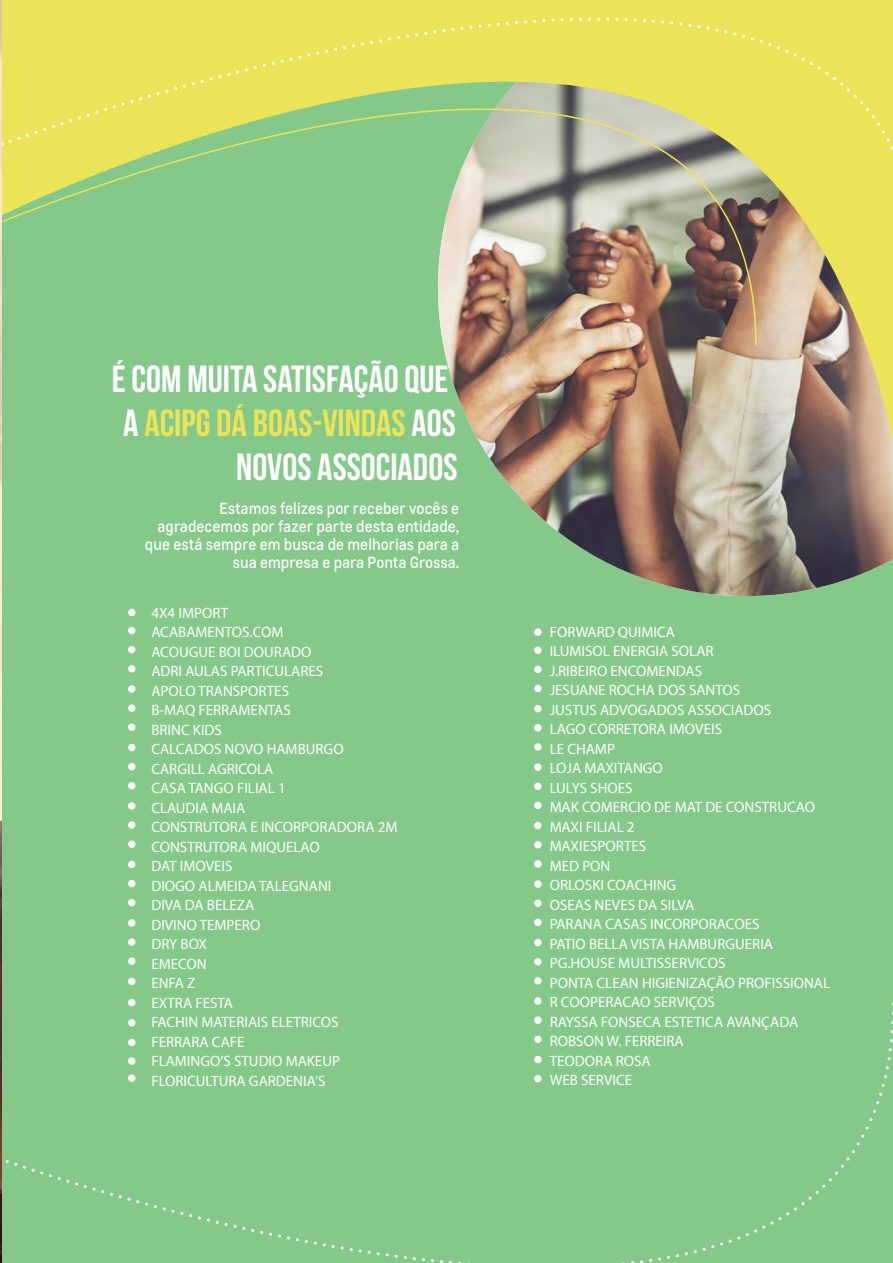
<style>
.page{position:relative;width:893px;height:1263px;background:#fff}
.page>*{position:absolute;margin:0;border:0;box-sizing:border-box;transform-origin:0 0}
.t1{font:37.8px/44.1px "Bebas Neue";color:#fff;text-align:right}
.t2{font:15px/19.5px "Myriad Pro";color:#fff}
.t3{font:15px/18px "Louis";color:#fff;text-align:right}
.s1{color:#ece458}
</style>
<div class="page">
<div style="left:2px;top:54px;width:891px;height:1209px;background:#85c98a"></div>
<img style="left:661px;top:584px;width:171px;height:12px">
<img style="left:443px;top:254px;width:450px;height:330px">
<svg style="left:757px;top:0;width:136px;height:254px;background:#e5da5b"></svg>
<svg style="left:2px;top:0;width:755px;height:347px"></svg>
<svg style="left:5px;top:1005px;width:888px;height:258px"></svg>
<div style="left:128px;top:609px;width:7px;height:7px;background:#fff;border-radius:50%"></div>
<div style="left:128px;top:627px;width:7px;height:7px;background:#fff;border-radius:50%"></div>
<div style="left:128px;top:646px;width:7px;height:7px;background:#fff;border-radius:50%"></div>
<div style="left:128px;top:665px;width:7px;height:7px;background:#fff;border-radius:50%"></div>
<div style="left:128px;top:685px;width:7px;height:8px;background:#fff;border-radius:50%"></div>
<div style="left:128px;top:704px;width:7px;height:8px;background:#fff;border-radius:50%"></div>
<div style="left:128px;top:723px;width:7px;height:8px;background:#fff;border-radius:50%"></div>
<div style="left:128px;top:744px;width:7px;height:7px;background:#fff;border-radius:50%"></div>
<div style="left:128px;top:763px;width:7px;height:7px;background:#fff;border-radius:50%"></div>
<div style="left:128px;top:782px;width:7px;height:7px;background:#fff;border-radius:50%"></div>
<div style="left:128px;top:802px;width:7px;height:8px;background:#fff;border-radius:50%"></div>
<div style="left:128px;top:821px;width:7px;height:8px;background:#fff;border-radius:50%"></div>
<div style="left:128px;top:840px;width:7px;height:8px;background:#fff;border-radius:50%"></div>
<div style="left:128px;top:861px;width:7px;height:7px;background:#fff;border-radius:50%"></div>
<div style="left:128px;top:880px;width:7px;height:7px;background:#fff;border-radius:50%"></div>
<div style="left:128px;top:899px;width:7px;height:7px;background:#fff;border-radius:50%"></div>
<div style="left:128px;top:919px;width:7px;height:8px;background:#fff;border-radius:50%"></div>
<div style="left:128px;top:938px;width:7px;height:8px;background:#fff;border-radius:50%"></div>
<div style="left:128px;top:957px;width:7px;height:8px;background:#fff;border-radius:50%"></div>
<div style="left:128px;top:978px;width:7px;height:7px;background:#fff;border-radius:50%"></div>
<div style="left:128px;top:999px;width:7px;height:7px;background:#fff;border-radius:50%"></div>
<div style="left:128px;top:1019px;width:7px;height:7px;background:#fff;border-radius:50%"></div>
<div style="left:128px;top:1057px;width:7px;height:8px;background:#fff;border-radius:50%"></div>
<div style="left:128px;top:1039px;width:7px;height:7px;background:#fff;border-radius:50%"></div>
<div style="left:128px;top:1074px;width:7px;height:8px;background:#fff;border-radius:50%"></div>
<div style="left:534px;top:628px;width:8px;height:8px;background:#fff;border-radius:50%"></div>
<div style="left:534px;top:646px;width:8px;height:8px;background:#fff;border-radius:50%"></div>
<div style="left:534px;top:666px;width:8px;height:7px;background:#fff;border-radius:50%"></div>
<div style="left:534px;top:685px;width:8px;height:7px;background:#fff;border-radius:50%"></div>
<div style="left:534px;top:705px;width:8px;height:7px;background:#fff;border-radius:50%"></div>
<div style="left:534px;top:724px;width:8px;height:7px;background:#fff;border-radius:50%"></div>
<div style="left:534px;top:743px;width:8px;height:8px;background:#fff;border-radius:50%"></div>
<div style="left:534px;top:763px;width:8px;height:8px;background:#fff;border-radius:50%"></div>
<div style="left:534px;top:782px;width:8px;height:8px;background:#fff;border-radius:50%"></div>
<div style="left:534px;top:802px;width:8px;height:7px;background:#fff;border-radius:50%"></div>
<div style="left:534px;top:822px;width:8px;height:7px;background:#fff;border-radius:50%"></div>
<div style="left:534px;top:841px;width:8px;height:7px;background:#fff;border-radius:50%"></div>
<div style="left:534px;top:860px;width:8px;height:8px;background:#fff;border-radius:50%"></div>
<div style="left:534px;top:880px;width:8px;height:8px;background:#fff;border-radius:50%"></div>
<div style="left:534px;top:899px;width:8px;height:8px;background:#fff;border-radius:50%"></div>
<div style="left:534px;top:919px;width:8px;height:7px;background:#fff;border-radius:50%"></div>
<div style="left:534px;top:939px;width:8px;height:7px;background:#fff;border-radius:50%"></div>
<div style="left:534px;top:958px;width:8px;height:7px;background:#fff;border-radius:50%"></div>
<div style="left:534px;top:977px;width:8px;height:7px;background:#fff;border-radius:50%"></div>
<div style="left:534px;top:997px;width:8px;height:8px;background:#fff;border-radius:50%"></div>
<div style="left:534px;top:1016px;width:8px;height:8px;background:#fff;border-radius:50%"></div>
<div style="left:534px;top:1035px;width:8px;height:8px;background:#fff;border-radius:50%"></div>
<div style="left:534px;top:1056px;width:8px;height:7px;background:#fff;border-radius:50%"></div>
<div style="left:534px;top:1075px;width:8px;height:7px;background:#fff;border-radius:50%"></div>
<img style="left:0;top:0;width:2px;height:1263px">
<h1 class="t1" style="left:112px;top:356px;width:347px">É COM MUITA SATISFAÇÃO QUE<br>A <span class="s1">ACIPG DÁ BOAS-VINDAS</span> AOS<br>NOVOS ASSOCIADOS</h1>
<p class="t3" style="left:145px;top:499px;width:316px">Estamos felizes por receber vocês e agradecemos por fazer parte desta entidade, que está sempre em busca de melhorias para a sua empresa e para Ponta Grossa.</p>
<p class="t2" style="left:151px;top:603px;width:248px">4X4 IMPORT<br>ACABAMENTOS.COM<br>ACOUGUE BOI DOURADO<br>ADRI AULAS PARTICULARES<br>APOLO TRANSPORTES<br>B-MAQ FERRAMENTAS<br>BRINC KIDS<br>CALCADOS NOVO HAMBURGO<br>CARGILL AGRICOLA<br>CASA TANGO FILIAL 1<br>CLAUDIA MAIA<br>CONSTRUTORA E INCORPORADORA 2M<br>CONSTRUTORA MIQUELAO<br>DAT IMOVEIS<br>DIOGO ALMEIDA TALEGNANI<br>DIVA DA BELEZA<br>DIVINO TEMPERO<br>DRY BOX<br>EMECON<br>ENFA Z<br>EXTRA FESTA<br>FACHIN MATERIAIS ELETRICOS<br>FERRARA CAFE<br>FLAMINGO’S STUDIO MAKEUP<br>FLORICULTURA GARDENIA’S</p>
<p class="t2" style="left:550px;top:621px;width:282px">FORWARD QUIMICA<br>ILUMISOL ENERGIA SOLAR<br>J.RIBEIRO ENCOMENDAS<br>JESUANE ROCHA DOS SANTOS<br>JUSTUS ADVOGADOS ASSOCIADOS<br>LAGO CORRETORA IMOVEIS<br>LE CHAMP<br>LOJA MAXITANGO<br>LULYS SHOES<br>MAK COMERCIO DE MAT DE CONSTRUCAO<br>MAXI FILIAL 2<br>MAXIESPORTES<br>MED PON<br>ORLOSKI COACHING<br>OSEAS NEVES DA SILVA<br>PARANA CASAS INCORPORACOES<br>PATIO BELLA VISTA HAMBURGUERIA<br>PG.HOUSE MULTISSERVICOS<br>PONTA CLEAN HIGIENIZAÇÃO PROFISSIONAL<br>R COOPERACAO SERVIÇOS<br>RAYSSA FONSECA ESTETICA AVANÇADA<br>ROBSON W. FERREIRA<br>TEODORA ROSA<br>WEB SERVICE</p>
</div>
